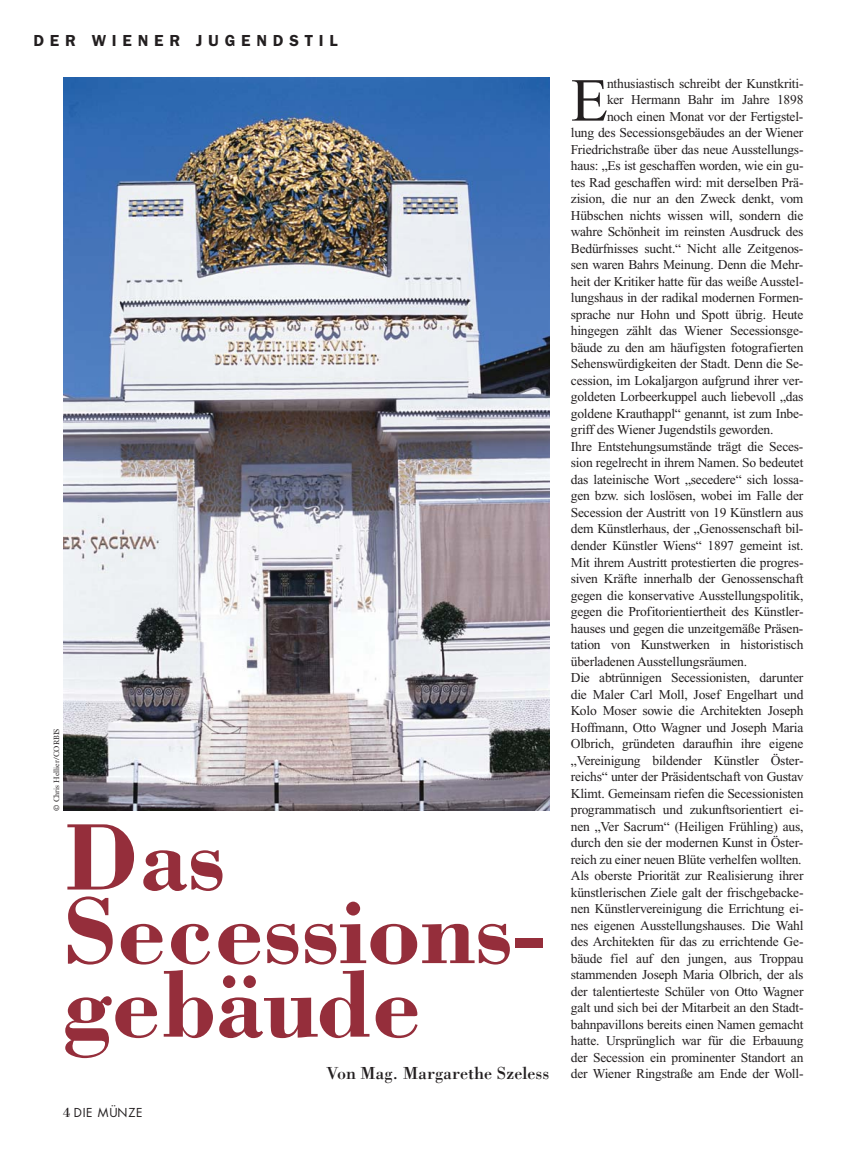
<style>
.page{position:relative;width:851px;height:1149px;background:#fff}
.page>*{position:absolute;margin:0;border:0;box-sizing:border-box;transform-origin:0 0}
.t1{font:700 97.5px/73.5px "Bodoni";color:#952e3b}
.t2{font:61.05px "Times New Roman";color:#231f20}
.t3{font:18px "Bodoni";color:#231f20}
.t4{font:600 16.5px "Franklin Gothic Itc T";letter-spacing:.35em;color:#231f20}
.t5{font:13.5px "Times New Roman";letter-spacing:-.015em;color:#231f20}
.t6{font:12px "Futura";letter-spacing:.06em;color:#231f20}
.t7{font:7.5px "Janson Text";color:#231f20}
.s1{font-family:"Bodoni";font-size:14.25px}
</style>
<div class="page">
<img style="left:63px;top:77px;width:486px;height:733px">
<p class="t4" style="left:33px;top:34px;width:306px">DER WIENER JUGENDSTIL</p>
<p class="t7" style="left:53px;top:810px;width:84px;rotate:-90deg">© Chris Hellier/CORBIS</p>
<h1 class="t1" style="left:63px;top:829px;width:484px">Das<br>Secessions&shy;gebäude</h1>
<h3 class="t3" style="left:326px;top:1065px;width:225px">Von Mag. Margarethe Szeless</h3>
<p class="t6" style="left:63px;top:1106px;width:81px"><span class="s1">4</span> DIE MÜNZE</p>
<h2 class="t2" style="left:570px;top:78px;width:39px">E</h2>
<p class="t5" style="left:607px;top:78px;width:198px">nthusiastisch schreibt der Kunstkriti-</p>
<p class="t5" style="left:607px;top:95px;width:198px">ker Hermann Bahr im Jahre 1898</p>
<p class="t5" style="left:607px;top:111px;width:198px">noch einen Monat vor der Fertigstel-</p>
<p class="t5" style="left:570px;top:128px;width:234px">lung des Secessionsgebäudes an der Wiener</p>
<p class="t5" style="left:570px;top:144px;width:234px">Friedrichstraße über das neue Ausstellungs-</p>
<p class="t5" style="left:570px;top:161px;width:234px">haus: „Es ist geschaffen worden, wie ein gu-</p>
<p class="t5" style="left:570px;top:177px;width:234px">tes Rad geschaffen wird: mit derselben Prä-</p>
<p class="t5" style="left:570px;top:194px;width:234px">zision, die nur an den Zweck denkt, vom</p>
<p class="t5" style="left:570px;top:210px;width:234px">Hübschen nichts wissen will, sondern die</p>
<p class="t5" style="left:570px;top:227px;width:234px">wahre Schönheit im reinsten Ausdruck des</p>
<p class="t5" style="left:570px;top:243px;width:234px">Bedürfnisses sucht.“ Nicht alle Zeitgenos-</p>
<p class="t5" style="left:570px;top:260px;width:234px">sen waren Bahrs Meinung. Denn die Mehr-</p>
<p class="t5" style="left:570px;top:276px;width:234px">heit der Kritiker hatte für das weiße Ausstel-</p>
<p class="t5" style="left:570px;top:293px;width:234px">lungshaus in der radikal modernen Formen-</p>
<p class="t5" style="left:570px;top:309px;width:234px">sprache nur Hohn und Spott übrig. Heute</p>
<p class="t5" style="left:570px;top:326px;width:234px">hingegen zählt das Wiener Secessionsge-</p>
<p class="t5" style="left:570px;top:342px;width:234px">bäude zu den am häufigsten fotografierten</p>
<p class="t5" style="left:570px;top:359px;width:234px">Sehenswürdigkeiten der Stadt. Denn die Se-</p>
<p class="t5" style="left:570px;top:375px;width:234px">cession, im Lokaljargon aufgrund ihrer ver-</p>
<p class="t5" style="left:570px;top:392px;width:234px">goldeten Lorbeerkuppel auch liebevoll „das</p>
<p class="t5" style="left:570px;top:408px;width:234px">goldene Krauthappl“ genannt, ist zum Inbe-</p>
<p class="t5" style="left:570px;top:425px;width:204px">griff des Wiener Jugendstils geworden.</p>
<p class="t5" style="left:570px;top:441px;width:234px">Ihre Entstehungsumstände trägt die Seces-</p>
<p class="t5" style="left:570px;top:458px;width:234px">sion regelrecht in ihrem Namen. So bedeutet</p>
<p class="t5" style="left:570px;top:474px;width:234px">das lateinische Wort „secedere“ sich lossa-</p>
<p class="t5" style="left:570px;top:491px;width:234px">gen bzw. sich loslösen, wobei im Falle der</p>
<p class="t5" style="left:570px;top:507px;width:234px">Secession der Austritt von 19 Künstlern aus</p>
<p class="t5" style="left:570px;top:524px;width:234px">dem Künstlerhaus, der „Genossenschaft bil-</p>
<p class="t5" style="left:570px;top:540px;width:234px">dender Künstler Wiens“ 1897 gemeint ist.</p>
<p class="t5" style="left:570px;top:557px;width:234px">Mit ihrem Austritt protestierten die progres-</p>
<p class="t5" style="left:570px;top:573px;width:234px">siven Kräfte innerhalb der Genossenschaft</p>
<p class="t5" style="left:570px;top:590px;width:234px">gegen die konservative Ausstellungspolitik,</p>
<p class="t5" style="left:570px;top:606px;width:234px">gegen die Profitorientiertheit des Künstler-</p>
<p class="t5" style="left:570px;top:623px;width:234px">hauses und gegen die unzeitgemäße Präsen-</p>
<p class="t5" style="left:570px;top:639px;width:234px">tation von Kunstwerken in historistisch</p>
<p class="t5" style="left:570px;top:656px;width:178px">überladenen Ausstellungsräumen.</p>
<p class="t5" style="left:570px;top:672px;width:234px">Die abtrünnigen Secessionisten, darunter</p>
<p class="t5" style="left:570px;top:689px;width:234px">die Maler Carl Moll, Josef Engelhart und</p>
<p class="t5" style="left:570px;top:705px;width:234px">Kolo Moser sowie die Architekten Joseph</p>
<p class="t5" style="left:570px;top:722px;width:234px">Hoffmann, Otto Wagner und Joseph Maria</p>
<p class="t5" style="left:570px;top:738px;width:234px">Olbrich, gründeten daraufhin ihre eigene</p>
<p class="t5" style="left:570px;top:755px;width:234px">„Vereinigung bildender Künstler Öster-</p>
<p class="t5" style="left:570px;top:771px;width:234px">reichs“ unter der Präsidentschaft von Gustav</p>
<p class="t5" style="left:570px;top:788px;width:234px">Klimt. Gemeinsam riefen die Secessionisten</p>
<p class="t5" style="left:570px;top:804px;width:234px">programmatisch und zukunftsorientiert ei-</p>
<p class="t5" style="left:570px;top:821px;width:234px">nen „Ver Sacrum“ (Heiligen Frühling) aus,</p>
<p class="t5" style="left:570px;top:837px;width:234px">durch den sie der modernen Kunst in Öster-</p>
<p class="t5" style="left:570px;top:854px;width:232px">reich zu einer neuen Blüte verhelfen wollten.</p>
<p class="t5" style="left:570px;top:870px;width:234px">Als oberste Priorität zur Realisierung ihrer</p>
<p class="t5" style="left:570px;top:887px;width:234px">künstlerischen Ziele galt der frischgebacke-</p>
<p class="t5" style="left:570px;top:903px;width:234px">nen Künstlervereinigung die Errichtung ei-</p>
<p class="t5" style="left:570px;top:920px;width:234px">nes eigenen Ausstellungshauses. Die Wahl</p>
<p class="t5" style="left:570px;top:936px;width:234px">des Architekten für das zu errichtende Ge-</p>
<p class="t5" style="left:570px;top:953px;width:234px">bäude fiel auf den jungen, aus Troppau</p>
<p class="t5" style="left:570px;top:969px;width:234px">stammenden Joseph Maria Olbrich, der als</p>
<p class="t5" style="left:570px;top:986px;width:234px">der talentierteste Schüler von Otto Wagner</p>
<p class="t5" style="left:570px;top:1002px;width:234px">galt und sich bei der Mitarbeit an den Stadt-</p>
<p class="t5" style="left:570px;top:1019px;width:234px">bahnpavillons bereits einen Namen gemacht</p>
<p class="t5" style="left:570px;top:1035px;width:234px">hatte. Ursprünglich war für die Erbauung</p>
<p class="t5" style="left:570px;top:1052px;width:234px">der Secession ein prominenter Standort an</p>
<p class="t5" style="left:570px;top:1068px;width:234px">der Wiener Ringstraße am Ende der Woll-</p>
</div>
